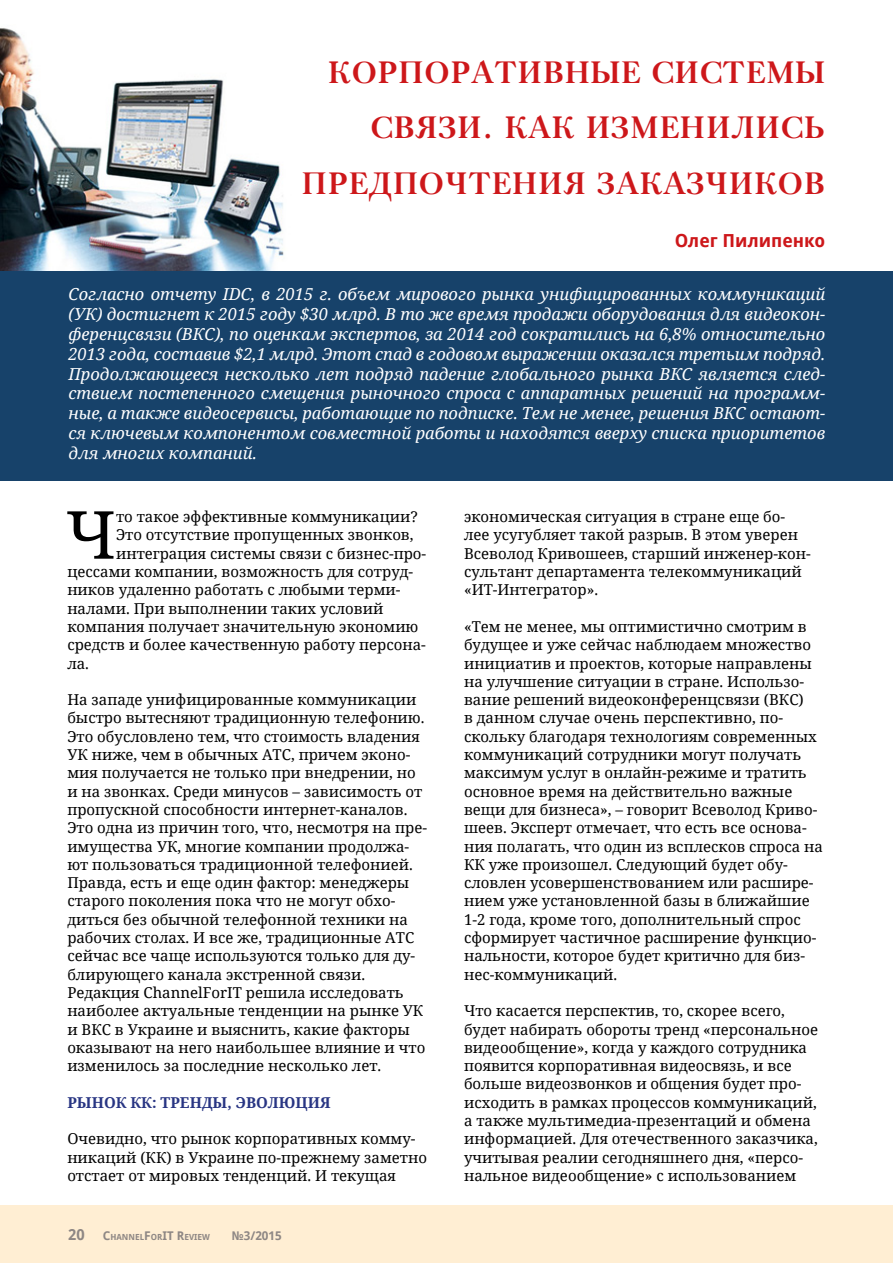
<style>
.page{position:relative;width:893px;height:1263px;background:#fff}
.page>*{position:absolute;margin:0;border:0;box-sizing:border-box;transform-origin:0 0}
.t1{font:66.3px "Noto Serif";color:#000}
.t2{font:700 30px/55.5px "Gazetatitul";color:#cd171a;text-align:right}
.t3{font:700 18px "Droid Sans";color:#cd171a}
.t4{font:italic 16.5px/19.8px "Noto Serif";color:#fff;text-align:justify}
.t5{font:15px/18.3px "Noto Serif";color:#000}
.t6{font:700 15px "Noto Serif";color:#283583}
.t7{font:700 12px "Droid Sans";color:#8e8784}
.t8{font:700 8.4px "Droid Sans";color:#8e8784}
.s1{font-size:15px}
.s2{font-size:12px}
</style>
<div class="page">
<div style="left:0;top:1206px;width:893px;height:57px;background:#ffeed3"></div>
<img style="left:0;top:28px;width:284px;height:243px">
<div style="left:0;top:271px;width:893px;height:209px;background:#17426a"></div>
<h2 class="t2" style="left:301px;top:45px;width:525px">КОРПОРАТИВНЫЕ СИСТЕМЫ<br>СВЯЗИ. КАК ИЗМЕНИЛИСЬ<br>ПРЕДПОЧТЕНИЯ ЗАКАЗЧИКОВ</h2>
<p class="t3" style="left:675px;top:229px;width:152px">Олег Пилипенко</p>
<p class="t4" style="left:68px;top:284px;width:758px">Согласно отчету IDC, в 2015 г. объем мирового рынка унифицированных коммуникаций (УК) достигнет к 2015 году $30 млрд. В то же время продажи оборудования для видеокон&shy;ференцсвязи (ВКС), по оценкам экспертов, за 2014 год сократились на 6,8% относительно 2013 года, составив $2,1 млрд. Этот спад в годовом выражении оказался третьим подряд.<br>Продолжающееся несколько лет подряд падение глобального рынка ВКС является след&shy;ствием постепенного смещения рыночного спроса с аппаратных решений на программ&shy;ные, а также видеосервисы, работающие по подписке. Тем не менее, решения ВКС остают&shy;ся ключевым компонентом совместной работы и находятся вверху списка приоритетов для многих компаний.</p>
<h1 class="t1" style="left:66px;top:489px;width:52px">Ч</h1>
<p class="t5" style="left:116px;top:507px;width:304px">то такое эффективные коммуникации?</p>
<p class="t5" style="left:116px;top:525px;width:299px">Это отсутствие пропущенных звонков,</p>
<p class="t5" style="left:116px;top:543px;width:312px">интеграция системы связи с бизнес-про-</p>
<p class="t5" style="left:67px;top:562px;width:347px">цессами компании, возможность для сотруд-</p>
<p class="t5" style="left:67px;top:580px;width:335px">ников удаленно работать с любыми терми-</p>
<p class="t5" style="left:67px;top:598px;width:318px">налами. При выполнении таких условий</p>
<p class="t5" style="left:67px;top:617px;width:353px">компания получает значительную экономию</p>
<p class="t5" style="left:67px;top:635px;width:360px">средств и более качественную работу персона-</p>
<p class="t5" style="left:67px;top:653px;width:23px">ла.</p>
<p class="t5" style="left:67px;top:690px;width:361px">На западе унифицированные коммуникации быстро вытесняют традиционную телефонию.<br>Это обусловлено тем, что стоимость владения УК ниже, чем в обычных АТС, причем эконо&shy;мия получается не только при внедрении, но и на звонках. Среди минусов – зависимость от пропускной способности интернет-каналов.<br>Это одна из причин того, что, несмотря на пре&shy;имущества УК, многие компании продолжа&shy;ют пользоваться традиционной телефонией.<br>Правда, есть и еще один фактор: менеджеры старого поколения пока что не могут обхо&shy;диться без обычной телефонной техники на рабочих столах. И все же, традиционные АТС сейчас все чаще используются только для ду&shy;блирующего канала экстренной связи.<br>Редакция ChannelForIT решила исследовать наиболее актуальные тенденции на рынке УК и ВКС в Украине и выяснить, какие факторы оказывают на него наибольшее влияние и что изменилось за последние несколько лет.</p>
<p class="t6" style="left:67px;top:1092px;width:265px">РЫНОК КК: ТРЕНДЫ, ЭВОЛЮЦИЯ</p>
<p class="t5" style="left:67px;top:1129px;width:361px">Очевидно, что рынок корпоративных комму&shy;никаций (КК) в Украине по-прежнему заметно отстает от мировых тенденций. И текущая</p>
<p class="t8" style="left:68px;top:1232px;width:143px"><span class="s1">20</span> <span class="s2">С</span>HANNEL<span class="s2">F</span>OR<span class="s2">IT R</span>EVIEW</p>
<p class="t7" style="left:232px;top:1228px;width:51px">№3/2015</p>
<p class="t5" style="left:464px;top:507px;width:348px">экономическая ситуация в стране еще бо&shy;лее усугубляет такой разрыв. В этом уверен Всеволод Кривошеев, старший инженер-кон&shy;сультант департамента телекоммуникаций «ИТ-Интегратор».</p>
<p class="t5" style="left:464px;top:617px;width:360px">«Тем не менее, мы оптимистично смотрим в будущее и уже сейчас наблюдаем множество инициатив и проектов, которые направлены на улучшение ситуации в стране. Использо&shy;вание решений видеоконференцсвязи (ВКС)<br>в данном случае очень перспективно, по&shy;скольку благодаря технологиям современных коммуникаций сотрудники могут получать максимум услуг в онлайн-режиме и тратить основное время на действительно важные вещи для бизнеса», – говорит Всеволод Криво&shy;шеев. Эксперт отмечает, что есть все основа&shy;ния полагать, что один из всплесков спроса на КК уже произошел. Следующий будет обу&shy;словлен усовершенствованием или расшире&shy;нием уже установленной базы в ближайшие 1-2 года, кроме того, дополнительный спрос сформирует частичное расширение функцио&shy;нальности, которое будет критично для биз&shy;нес-коммуникаций.</p>
<p class="t5" style="left:464px;top:1001px;width:356px">Что касается перспектив, то, скорее всего, будет набирать обороты тренд «персональное видеообщение», когда у каждого сотрудника появится корпоративная видеосвязь, и все больше видеозвонков и общения будет про&shy;исходить в рамках процессов коммуникаций, а также мультимедиа-презентаций и обмена информацией. Для отечественного заказчика, учитывая реалии сегодняшнего дня, «персо&shy;нальное видеообщение» с использованием</p>
</div>
